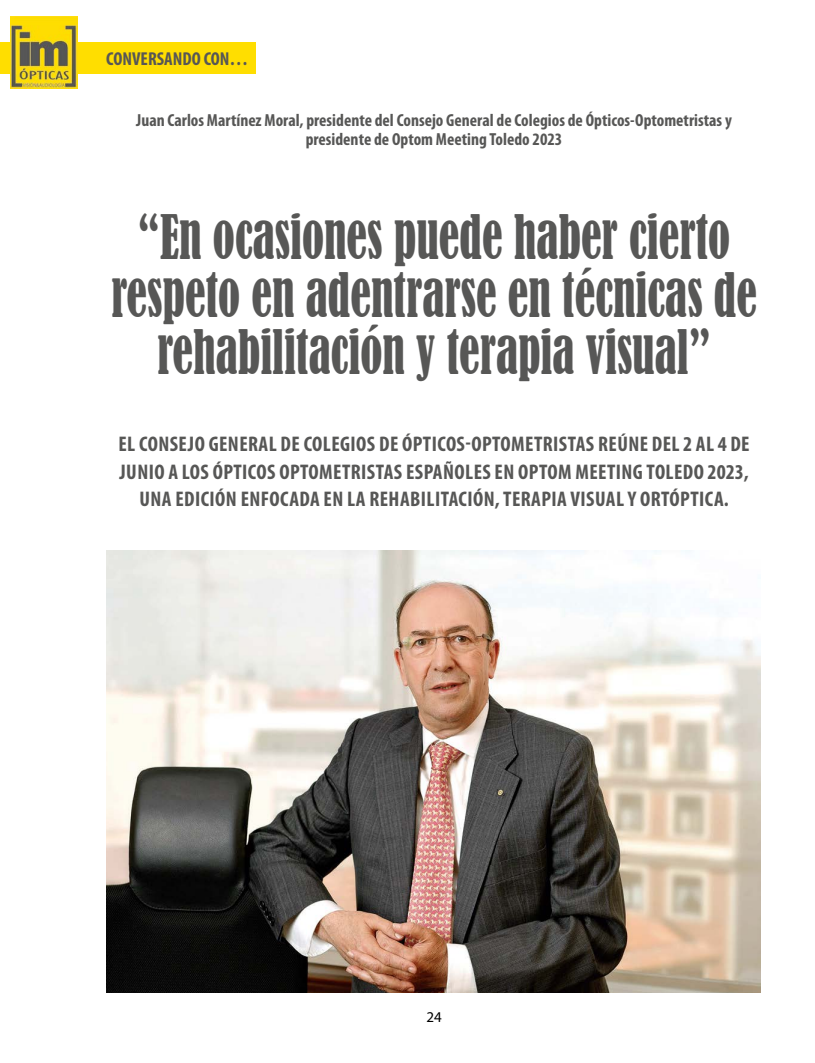
<style>
.page{position:relative;width:815px;height:1063px;background:#fff}
.page>*{position:absolute;margin:0;border:0;box-sizing:border-box;transform-origin:0 0}
.t1{font:condensed 57.5px/57.5px "Bernard";color:#575756;text-align:center;scale:.8 1}
.t2{font:700 condensed 21.25px/27.5px "Myriad Pro";letter-spacing:.02em;color:#575756;text-align:center}
.t3{font:700 condensed 18.75px "Myriad Pro";color:#575756}
.t4{font:700 condensed 17.5px/18.8px "Myriad Pro";color:#575756;text-align:center}
.t5{font:15px "Myriad Pro";color:#000}
</style>
<div class="page">
<div style="left:0;top:43px;width:256px;height:31px;background:#ffde00"></div>
<img style="left:11px;top:16px;width:66px;height:72px">
<img style="left:106px;top:550px;width:655px;height:442px">
<p class="t3" style="left:106px;top:48px;width:144px">CONVERSANDO CON…</p>
<p class="t4" style="left:136px;top:110px;width:597px">Juan Carlos Martínez Moral, presidente del Consejo General de Colegios de Ópticos-Optometristas y presidente de Optom Meeting Toledo 2023</p>
<h1 class="t1" style="left:111px;top:209px;width:809px">“En ocasiones puede haber cierto respeto en adentrarse en técnicas de rehabilitación y terapia visual”</h1>
<p class="t2" style="left:119px;top:430px;width:633px">EL CONSEJO GENERAL DE COLEGIOS DE ÓPTICOS-OPTOMETRISTAS REÚNE DEL 2 AL 4 DE<br>JUNIO A LOS ÓPTICOS OPTOMETRISTAS ESPAÑOLES EN OPTOM MEETING TOLEDO 2023,<br>UNA EDICIÓN ENFOCADA EN LA REHABILITACIÓN, TERAPIA VISUAL Y ORTÓPTICA.</p>
<p class="t5" style="left:426px;top:1008px;width:17px">24</p>
</div>
